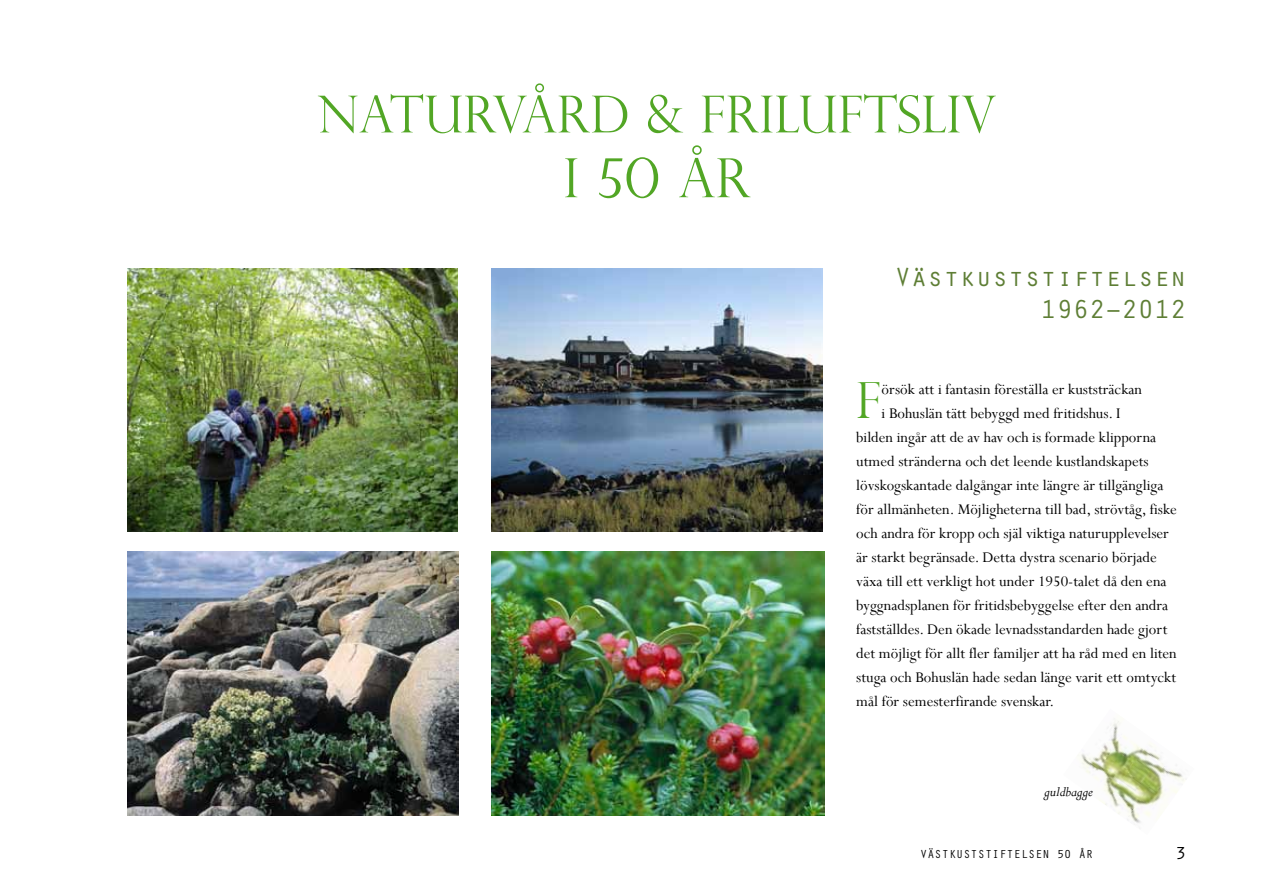
<style>
.page{position:relative;width:1263px;height:893px;background:#fff}
.page>*{position:absolute;margin:0;border:0;box-sizing:border-box;transform-origin:0 0}
.t1{font:300 54px "Perpetua Titling";color:#52a625}
.t2{font:300 51px "Perpetua Titling";letter-spacing:-.005em;color:#52a625}
.t3{font:300 49.8px "Perpetua Titling";color:#52a625}
.t4{font:27px/32.4px "Orator Std";color:#5e7e35;text-align:right}
.t5{font:18px "Orator Std";color:#000}
.t6{font:16.5px "Perpetua";color:#000}
.t7{font:italic 15px "Perpetua";color:#000}
.t8{font:12px "Orator Std";color:#000}
</style>
<div class="page">
<img style="left:128px;top:268px;width:330px;height:263px">
<img style="left:492px;top:552px;width:332px;height:264px">
<img style="left:128px;top:552px;width:330px;height:264px">
<img style="left:1078px;top:720px;width:108px;height:103px">
<img style="left:492px;top:268px;width:330px;height:263px">
<h2 class="t2" style="left:318px;top:83px;width:680px">NATURVÅRD &amp; FRILUFTSLIV</h2>
<h1 class="t1" style="left:563px;top:145px;width:189px">I 50 ÅR</h1>
<h3 class="t4" style="left:895px;top:259px;width:293px">Västkuststiftelsen<br>1962–2012</h3>
<h3 class="t3" style="left:856px;top:370px;width:27px">F</h3>
<p class="t6" style="left:881px;top:379px;width:262px">örsök att i fantasin föreställa er kuststräckan</p>
<p class="t6" style="left:881px;top:403px;width:240px">i Bohuslän tätt bebyggd med fritidshus. I</p>
<p class="t6" style="left:856px;top:427px;width:302px">bilden ingår att de av hav och is formade klipporna</p>
<p class="t6" style="left:856px;top:451px;width:294px">utmed stränderna och det leende kustlandskapets</p>
<p class="t6" style="left:856px;top:475px;width:309px">lövskogskantade dalgångar inte längre är tillgängliga</p>
<p class="t6" style="left:856px;top:499px;width:322px">för allmänheten. Möjligheterna till bad, strövtåg, fiske</p>
<p class="t6" style="left:856px;top:523px;width:314px">och andra för kropp och själ viktiga naturupplevelser</p>
<p class="t6" style="left:856px;top:547px;width:302px">är starkt begränsade. Detta dystra scenario började</p>
<p class="t6" style="left:856px;top:571px;width:312px">växa till ett verkligt hot under 1950-talet då den ena</p>
<p class="t6" style="left:856px;top:595px;width:313px">byggnadsplanen för fritidsbebyggelse efter den andra</p>
<p class="t6" style="left:856px;top:619px;width:313px">fastställdes. Den ökade levnadsstandarden hade gjort</p>
<p class="t6" style="left:856px;top:643px;width:322px">det möjligt för allt fler familjer att ha råd med en liten</p>
<p class="t6" style="left:856px;top:667px;width:322px">stuga och Bohuslän hade sedan länge varit ett omtyckt</p>
<p class="t6" style="left:856px;top:691px;width:200px">mål för semesterfirande svenskar.</p>
<p class="t7" style="left:1044px;top:782px;width:50px">guldbagge</p>
<p class="t8" style="left:920px;top:846px;width:174px">VÄSTKUSTSTIFTELSEN 50 ÅR</p>
<p class="t5" style="left:1175px;top:840px;width:12px">3</p>
</div>
